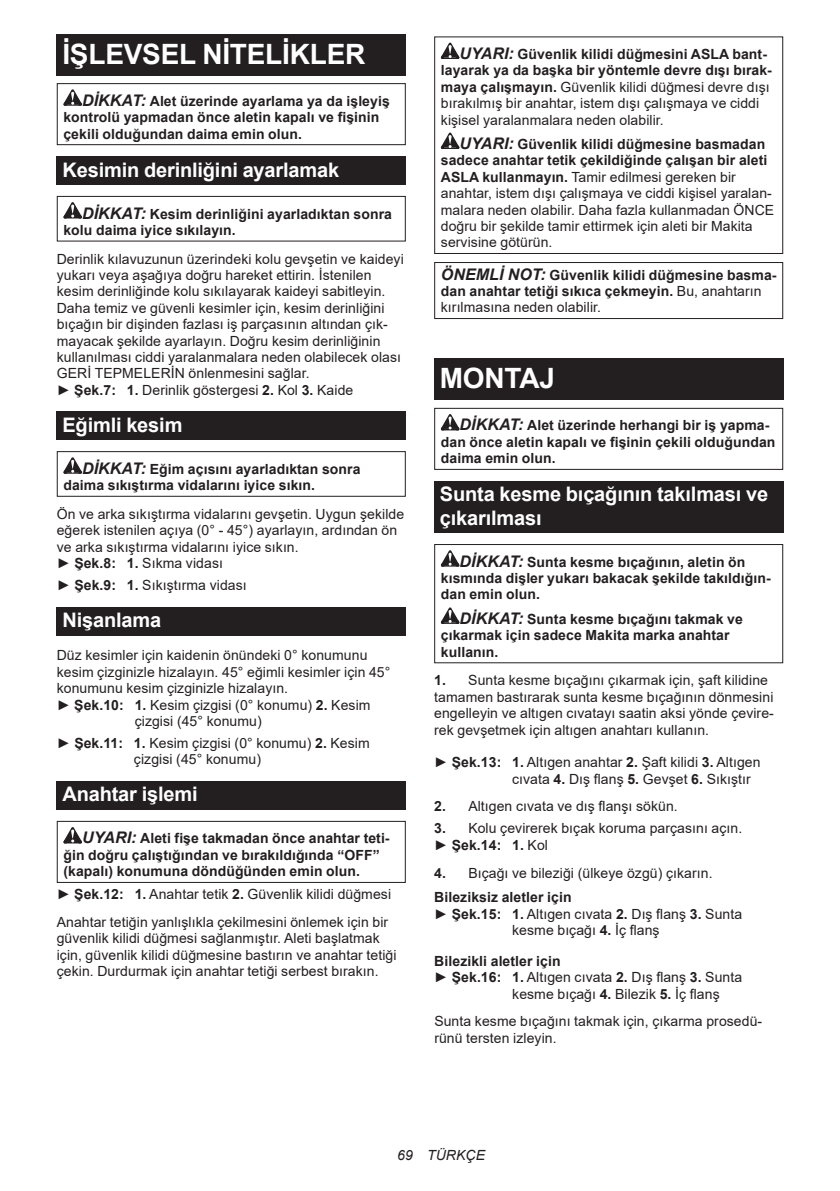
<style>
.page{position:relative;width:840px;height:1191px;background:#fff}
.page>*{position:absolute;margin:0;border:0;box-sizing:border-box;transform-origin:0 0}
.t1{font:700 28px "Arial";letter-spacing:-.01em;color:#fff}
.t2{font:700 20px/23.4px "Arial";letter-spacing:-.01em;color:#fff}
.t3{font:14px/16.4px "Arial";letter-spacing:.005em;color:#231f20}
.t4{font:700 14px/16.4px "Arial";letter-spacing:.005em;color:#231f20}
.t5{font:italic 14px "Arial";letter-spacing:.005em;color:#231f20}
.s1{font-style:italic;font-size:16px}
.s2{font-weight:700}
.s3{font-weight:700;font-style:italic;font-size:16px}
.s4{font-weight:400}
</style>
<div class="page">
<div style="left:57px;top:34px;width:348px;height:41px;background:#231f20"></div>
<svg style="left:63px;top:89px;width:19px;height:17px"></svg>
<div style="left:57px;top:83px;width:348px;height:62px;border:1px solid #231f20"></div>
<div style="left:57px;top:156px;width:348px;height:29px;background:#231f20"></div>
<svg style="left:63px;top:202px;width:19px;height:16px"></svg>
<div style="left:57px;top:196px;width:348px;height:45px;border:1px solid #231f20"></div>
<div style="left:57px;top:412px;width:348px;height:28px;background:#231f20"></div>
<svg style="left:63px;top:457px;width:19px;height:17px"></svg>
<div style="left:57px;top:451px;width:348px;height:46px;border:1px solid #231f20"></div>
<div style="left:57px;top:607px;width:348px;height:28px;background:#231f20"></div>
<div style="left:57px;top:781px;width:348px;height:29px;background:#231f20"></div>
<svg style="left:63px;top:827px;width:19px;height:16px"></svg>
<div style="left:57px;top:821px;width:348px;height:62px;border:1px solid #231f20"></div>
<svg style="left:440px;top:43px;width:19px;height:16px"></svg>
<svg style="left:440px;top:133px;width:19px;height:16px"></svg>
<div style="left:434px;top:36px;width:348px;height:218px;border:1px solid #231f20"></div>
<div style="left:434px;top:262px;width:348px;height:57px;border:1px solid #231f20"></div>
<div style="left:434px;top:359px;width:348px;height:41px;background:#231f20"></div>
<svg style="left:440px;top:414px;width:19px;height:16px"></svg>
<div style="left:434px;top:408px;width:348px;height:62px;border:1px solid #231f20"></div>
<div style="left:434px;top:481px;width:348px;height:52px;background:#231f20"></div>
<svg style="left:440px;top:550px;width:19px;height:16px"></svg>
<svg style="left:440px;top:607px;width:19px;height:17px"></svg>
<div style="left:434px;top:544px;width:348px;height:119px;border:1px solid #231f20"></div>
<h1 class="t1" style="left:62px;top:34px;width:304px">İŞLEVSEL NİTELİKLER</h1>
<p class="t4" style="left:63px;top:93px;width:328px;text-indent:19px"><span class="s1">DİKKAT:</span> Alet üzerinde ayarlama ya da işleyiş kontrolü yapmadan önce aletin kapalı ve fişinin çekili olduğundan daima emin olun.</p>
<h2 class="t2" style="left:62px;top:158px;width:278px">Kesimin derinliğini ayarlamak</h2>
<p class="t4" style="left:63px;top:205px;width:330px;text-indent:19px"><span class="s1">DİKKAT:</span> Kesim derinliğini ayarladıktan sonra kolu daima iyice sıkılayın.</p>
<p class="t3" style="left:57px;top:250px;width:348px">Derinlik kılavuzunun üzerindeki kolu gevşetin ve kaideyi yukarı veya aşağıya doğru hareket ettirin. İstenilen kesim derinliğinde kolu sıkılayarak kaideyi sabitleyin.<br>Daha temiz ve güvenli kesimler için, kesim derinliğini bıçağın bir dişinden fazlası iş parçasının altından çık&shy;mayacak şekilde ayarlayın. Doğru kesim derinliğinin kullanılması ciddi yaralanmalara neden olabilecek olası GERİ TEPMELERİN önlenmesini sağlar.<br>► <span class="s2">Şek.7: 1.</span> Derinlik göstergesi <span class="s2">2.</span> Kol <span class="s2">3.</span> Kaide</p>
<h2 class="t2" style="left:62px;top:413px;width:121px">Eğimli kesim</h2>
<p class="t4" style="left:63px;top:461px;width:298px;text-indent:19px"><span class="s1">DİKKAT:</span> Eğim açısını ayarladıktan sonra daima sıkıştırma vidalarını iyice sıkın.</p>
<p class="t3" style="left:57px;top:505px;width:349px">Ön ve arka sıkıştırma vidalarını gevşetin. Uygun şekilde eğerek istenilen açıya (0° - 45°) ayarlayın, ardından ön ve arka sıkıştırma vidalarını iyice sıkın.<br>► <span class="s2">Şek.8: 1.</span> Sıkma vidası</p>
<p class="t3" style="left:57px;top:577px;width:191px">► <span class="s2">Şek.9: 1.</span> Sıkıştırma vidası</p>
<h2 class="t2" style="left:62px;top:608px;width:100px">Nişanlama</h2>
<p class="t3" style="left:57px;top:647px;width:312px">Düz kesimler için kaidenin önündeki 0° konumunu</p>
<p class="t3" style="left:57px;top:663px;width:335px">kesim çizginizle hizalayın. 45° eğimli kesimler için 45°</p>
<p class="t3" style="left:57px;top:680px;width:233px">konumunu kesim çizginizle hizalayın.</p>
<p class="t3" style="left:57px;top:696px;width:315px">► <span class="s2">Şek.10: 1.</span> Kesim çizgisi (0° konumu) <span class="s2">2.</span> Kesim</p>
<p class="t3" style="left:135px;top:713px;width:128px">çizgisi (45° konumu)</p>
<p class="t3" style="left:134px;top:735px;width:237px;text-indent:-77px">► <span class="s2">Şek.11: 1.</span> Kesim çizgisi (0° konumu) <span class="s2">2.</span> Kesim çizgisi (45° konumu)</p>
<h2 class="t2" style="left:62px;top:783px;width:137px">Anahtar işlemi</h2>
<p class="t4" style="left:63px;top:830px;width:327px;text-indent:19px"><span class="s1">UYARI:</span> Aleti fişe takmadan önce anahtar teti&shy;ğin doğru çalıştığından ve bırakıldığında “OFF” (kapalı) konumuna döndüğünden emin olun.</p>
<p class="t3" style="left:57px;top:880px;width:336px;line-height:27.8px">► <span class="s2">Şek.12: 1.</span> Anahtar tetik <span class="s2">2.</span> Güvenlik kilidi düğmesi<br>Anahtar tetiğin yanlışlıkla çekilmesini önlemek için bir</p>
<p class="t3" style="left:57px;top:930px;width:341px">güvenlik kilidi düğmesi sağlanmıştır. Aleti başlatmak için, güvenlik kilidi düğmesine bastırın ve anahtar tetiği çekin. Durdurmak için anahtar tetiği serbest bırakın.</p>
<p class="t3" style="left:440px;top:46px;width:332px;text-indent:19px"><span class="s3">UYARI:</span> <span class="s2">Güvenlik kilidi düğmesini ASLA bant&shy;layarak ya da başka bir yöntemle devre dışı bırak&shy;maya çalışmayın.</span> Güvenlik kilidi düğmesi devre dışı bırakılmış bir anahtar, istem dışı çalışmaya ve ciddi kişisel yaralanmalara neden olabilir.</p>
<p class="t3" style="left:440px;top:136px;width:335px;text-indent:19px"><span class="s3">UYARI:</span> <span class="s2">Güvenlik kilidi düğmesine basmadan sadece anahtar tetik çekildiğinde çalışan bir aleti ASLA kullanmayın.</span> Tamir edilmesi gereken bir anahtar, istem dışı çalışmaya ve ciddi kişisel yaralan&shy;malara neden olabilir. Daha fazla kullanmadan ÖNCE doğru bir şekilde tamir ettirmek için aleti bir Makita servisine götürün.</p>
<p class="t4" style="left:440px;top:267px;width:337px"><span class="s1">ÖNEMLİ NOT:</span> Güvenlik kilidi düğmesine basma&shy;dan anahtar tetiği sıkıca çekmeyin. <span class="s4">Bu, anahtarın kırılmasına neden olabilir.</span></p>
<h1 class="t1" style="left:439px;top:359px;width:116px">MONTAJ</h1>
<p class="t4" style="left:440px;top:417px;width:336px;text-indent:19px"><span class="s1">DİKKAT:</span> Alet üzerinde herhangi bir iş yapma&shy;dan önce aletin kapalı ve fişinin çekili olduğundan daima emin olun.</p>
<h2 class="t2" style="left:439px;top:483px;width:330px">Sunta kesme bıçağının takılması ve çıkarılması</h2>
<p class="t4" style="left:440px;top:553px;width:331px;text-indent:19px"><span class="s1">DİKKAT:</span> Sunta kesme bıçağının, aletin ön kısmında dişler yukarı bakacak şekilde takıldığın&shy;dan emin olun.</p>
<p class="t4" style="left:440px;top:611px;width:303px;text-indent:19px"><span class="s1">DİKKAT:</span> Sunta kesme bıçağını takmak ve çıkarmak için sadece Makita marka anahtar kullanın.</p>
<p class="t3" style="left:434px;top:672px;width:341px"><span class="s2">1.</span> Sunta kesme bıçağını çıkarmak için, şaft kilidine tamamen bastırarak sunta kesme bıçağının dönmesini engelleyin ve altıgen cıvatayı saatin aksi yönde çevire&shy;rek gevşetmek için altıgen anahtarı kullanın.</p>
<p class="t3" style="left:512px;top:754px;width:250px;text-indent:-78px">► <span class="s2">Şek.13: 1.</span> Altıgen anahtar <span class="s2">2.</span> Şaft kilidi <span class="s2">3.</span> Altıgen cıvata <span class="s2">4.</span> Dış flanş <span class="s2">5.</span> Gevşet <span class="s2">6.</span> Sıkıştır</p>
<p class="t3" style="left:434px;top:798px;width:245px"><span class="s2">2.</span> Altıgen cıvata ve dış flanşı sökün.</p>
<p class="t3" style="left:434px;top:820px;width:309px"><span class="s2">3.</span> Kolu çevirerek bıçak koruma parçasını açın. ► <span class="s2">Şek.14: 1.</span> Kol</p>
<p class="t3" style="left:434px;top:860px;width:279px;line-height:24.8px"><span class="s2">4.</span> Bıçağı ve bileziği (ülkeye özgü) çıkarın.<br><span class="s2">Bileziksiz aletler için</span></p>
<p class="t3" style="left:434px;top:905px;width:309px;text-align:center">► <span class="s2">Şek.15: 1.</span> Altıgen cıvata <span class="s2">2.</span> Dış flanş <span class="s2">3.</span> Sunta kesme bıçağı <span class="s2">4.</span> İç flanş</p>
<p class="t4" style="left:434px;top:952px;width:128px">Bilezikli aletler için</p>
<p class="t3" style="left:434px;top:969px;width:309px">► <span class="s2">Şek.16: 1.</span> Altıgen cıvata <span class="s2">2.</span> Dış flanş <span class="s2">3.</span> Sunta</p>
<p class="t3" style="left:512px;top:985px;width:209px">kesme bıçağı <span class="s2">4.</span> Bilezik <span class="s2">5.</span> İç flanş</p>
<p class="t3" style="left:434px;top:1013px;width:329px">Sunta kesme bıçağını takmak için, çıkarma prosedü&shy;rünü tersten izleyin.</p>
<p class="t5" style="left:397px;top:1146px;width:89px">69 TÜRKÇE</p>
</div>
